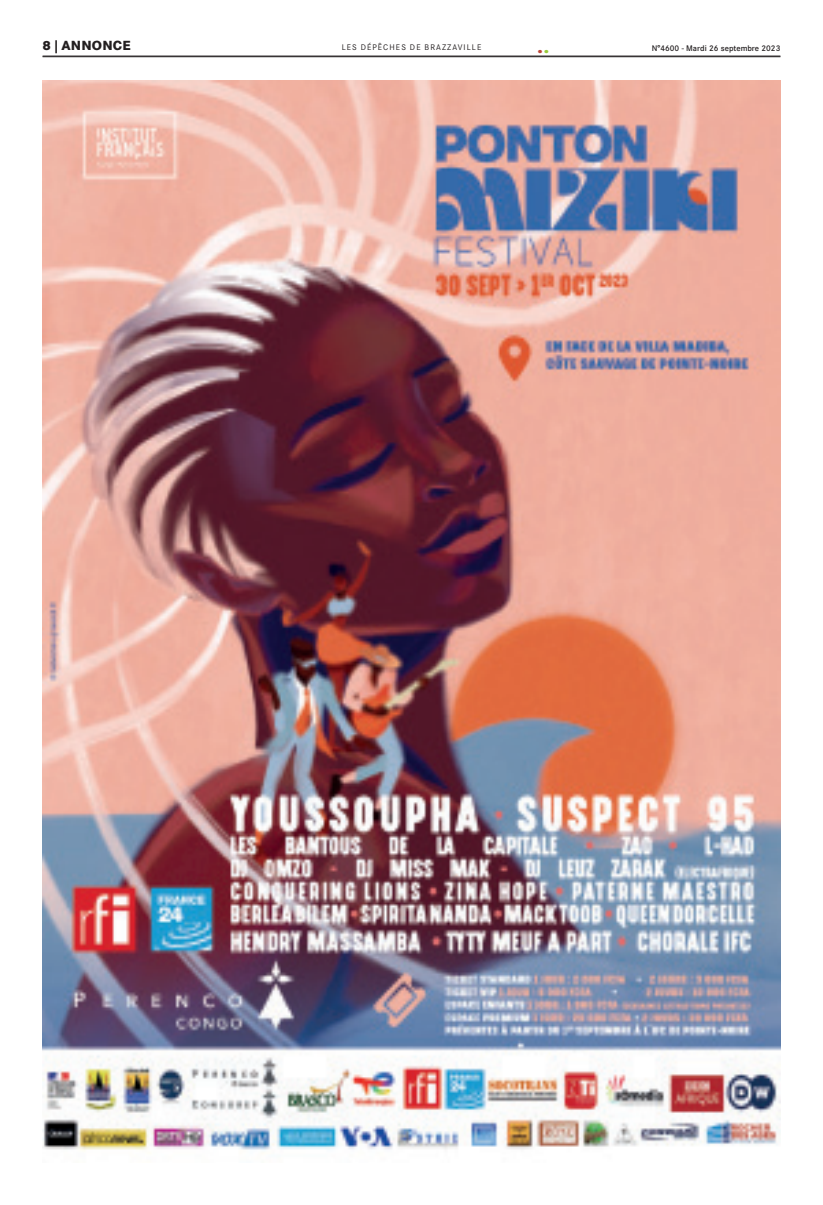
<style>
.page{position:relative;width:823px;height:1205px;background:#fff}
.page>*{position:absolute;margin:0;border:0;box-sizing:border-box;transform-origin:0 0}
.t1{font:800 18px "Corporate SBQ";color:#be483b}
.t2{font:800 13px "Corporate SBQ";letter-spacing:.01em;color:#231f20}
.t3{font:500 8px "Corporate SBQ";color:#231f20}
.t4{font:8px "Corporate SBQ";letter-spacing:.135em;color:#231f20}
.s1{color:#99ca3b}
</style>
<div class="page">
<hr style="left:43px;top:56px;width:737px;height:1px;background:#231f20">
<img style="left:43px;top:81px;width:737px;height:1070px">
<h2 class="t2" style="left:43px;top:38px;width:89px">8 | ANNONCE</h2>
<p class="t4" style="left:341px;top:43px;width:141px">LES DÉPÊCHES DE BRAZZAVILLE</p>
<h1 class="t1" style="left:537px;top:35px;width:13px">.<span class="s1">.</span></h1>
<p class="t3" style="left:651px;top:43px;width:130px">N°4600 - Mardi 26 septembre 2023</p>
</div>
